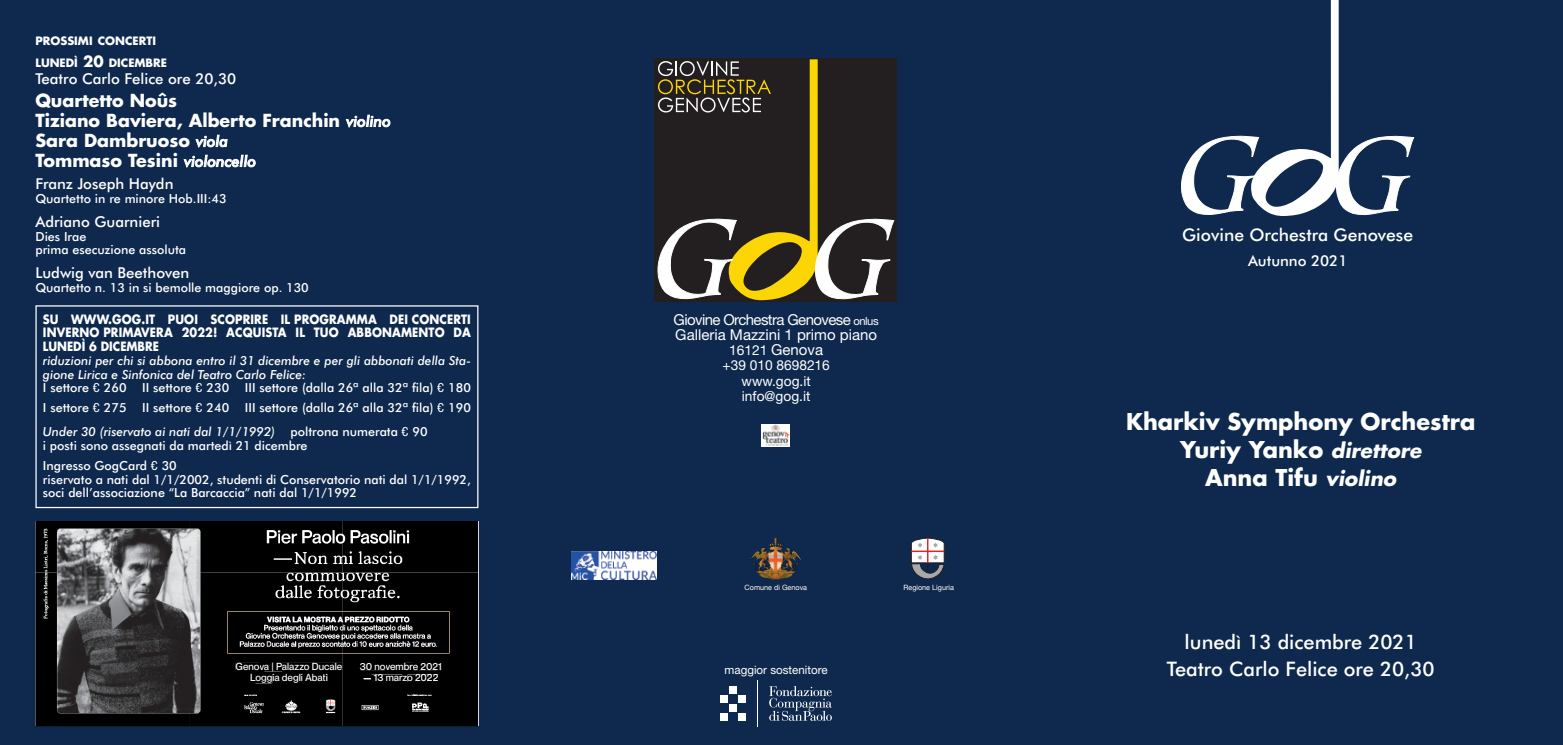
<style>
.page{position:relative;width:1563px;height:745px;background:#fff}
.page>*{position:absolute;margin:0;border:0;box-sizing:border-box;transform-origin:0 0}
.t1{font:700 22.5px/27.9px "Futura";color:#fff;text-align:center}
.t2{font:500 20px/26.2px "Futura BT";color:#fff;text-align:center}
.t3{font:700 17.5px/20px "Futura";color:#fff}
.t4{font:500 17.5px "Futura BT";color:#fff}
.t5{font:500 15px "Futura BT";color:#fff}
.t6{font:15px/15px "Helvetica Neue";color:#fff;text-align:center}
.t7{font:13.75px/15px "Helvetica Neue";color:#fff;text-align:center}
.t8{font:500 12.5px/13.8px "Futura BT";color:#fff}
.t9{font:italic 500 12.5px/13.8px "Futura BT";color:#fff}
.t10{font:700 12.5px/13.8px "Futura";letter-spacing:.01em;color:#fff;text-align:justify;scale:.9 1}
.t11{font:11.62px "Helvetica Neue";color:#fff}
.t12{font:700 11.25px/21.2px "Futura";color:#fff}
.t13{font:500 10px/11.4px "PP Neue Montreal";color:#fff;text-align:center}
.t14{font:500 10px "PP Neue Montreal";color:#fff;scale:1.5 1}
.t15{font:7.25px "Helvetica Neue";color:#fff}
.s1{font-size:15px}
.s2{font-family:"Futura BT";font-weight:500;font-style:italic;font-size:15px}
.s3{font-style:normal}
.s4{font-family:"Microsoft Sans Serif";font-weight:400;font-style:normal}
.s5{font-family:"Microsoft Sans Serif";font-weight:400}
.s6{font-style:italic}
.s7{font-size:11.25px}
.s8{font-size:13.75px}
.s9{font-style:italic;font-size:20px}
</style>
<div class="page">
<div style="left:0;top:0;width:1563px;height:744px;background:#0e294d"></div>
<img style="left:571px;top:551px;width:85px;height:28px">
<img style="left:752px;top:552px;width:41px;height:27px">
<svg style="left:911px;top:537px;width:33px;height:41px"></svg>
<hr style="left:757px;top:679px;width:1px;height:47px;background:#fff">
<div style="left:729px;top:703px;width:8px;height:8px;background:#fff"></div>
<div style="left:729px;top:685px;width:8px;height:8px;background:#fff"></div>
<div style="left:720px;top:694px;width:8px;height:8px;background:#fff"></div>
<div style="left:720px;top:712px;width:8px;height:8px;background:#fff"></div>
<div style="left:738px;top:694px;width:8px;height:8px;background:#fff"></div>
<div style="left:738px;top:712px;width:8px;height:8px;background:#fff"></div>
<svg style="left:769px;top:686px;width:63px;height:34px"></svg>
<div style="left:35px;top:305px;width:443px;height:203px;border:1px solid #fff"></div>
<svg style="left:1181px;top:0;width:233px;height:216px"></svg>
<div style="left:655px;top:59px;width:242px;height:242px;background:#231f20"></div>
<svg style="left:657px;top:59px;width:237px;height:242px"></svg>
<img style="left:762px;top:424px;width:28px;height:22px">
<svg style="left:35px;top:521px;width:443px;height:204px;background:#292929"></svg>
<div style="left:371px;top:674px;width:31px;height:7px;background:#000"></div>
<p class="t12" style="left:35px;top:32px;width:133px">PROSSIMI CONCERTI<br>LUNEDÌ <span class="s1">20</span> DICEMBRE</p>
<p class="t5" style="left:35px;top:70px;width:202px">Teatro Carlo Felice ore 20,30</p>
<h3 class="t3" style="left:35px;top:92px;width:357px">Quartetto Noûs<br>Tiziano Baviera, Alberto Franchin <span class="s2">violino<br></span>Sara Dambruoso <span class="s2">viola<br></span>Tommaso Tesini <span class="s2">violoncello</span></h3>
<p class="t5" style="left:35px;top:175px;width:140px">Franz Joseph Haydn</p>
<p class="t8" style="left:35px;top:192px;width:193px">Quartetto in re minore Hob.III:43</p>
<p class="t5" style="left:35px;top:213px;width:126px">Adriano Guarnieri</p>
<p class="t8" style="left:35px;top:229px;width:152px">Dies Irae<br>prima esecuzione assoluta</p>
<p class="t5" style="left:35px;top:264px;width:155px">Ludwig van Beethoven</p>
<p class="t8" style="left:35px;top:280px;width:275px">Quartetto n. 13 in si bemolle maggiore op. 130</p>
<p class="t10" style="left:43px;top:313px;width:477px">SU WWW.GOG.IT PUOI SCOPRIRE IL PROGRAMMA DEI CONCERTI INVERNO PRIMAVERA 2022! ACQUISTA IL TUO ABBONAMENTO DA LUNEDÌ 6 DICEMBRE</p>
<p class="t9" style="left:43px;top:353px;width:429px">riduzioni per chi si abbona entro il 31 dicembre e per gli abbonati della Sta&shy;gione Lirica e Sinfonica del Teatro Carlo Felice:<br><span class="s3">I settore</span> <span class="s4">€</span> <span class="s3">260 II settore</span> <span class="s4">€</span> <span class="s3">230 III settore (dalla 26ª alla 32ª fila)</span> <span class="s4">€</span> <span class="s3">180</span></p>
<p class="t8" style="left:43px;top:396px;width:429px;line-height:23.5px">I settore <span class="s5">€</span> 275 II settore <span class="s5">€</span> 240 III settore (dalla 26ª alla 32ª fila) <span class="s5">€</span> 190<br><span class="s6">Under 30 (riservato ai nati dal 1/1/1992)</span> poltrona numerata <span class="s5">€</span> 90</p>
<p class="t8" style="left:43px;top:435px;width:266px;line-height:20px">i posti sono assegnati da martedì 21 dicembre<br>Ingresso GogCard <span class="s5">€</span> 30</p>
<p class="t8" style="left:43px;top:472px;width:429px">riservato a nati dal 1/1/2002, studenti di Conservatorio nati dal 1/1/1992, soci dell’associazione “La Barcaccia” nati dal 1/1/1992</p>
<p class="t13" style="left:235px;top:661px;width:108px">Genova | Palazzo Ducale<br>Loggia degli Abati</p>
<p class="t13" style="left:360px;top:661px;width:83px">30 novembre 2021</p>
<p class="t14" style="left:363px;top:673px;width:52px">– 13 marzo 2022</p>
<p class="t6" style="left:673px;top:314px;width:207px">Giovine Orchestra Genovese <span class="s7">onlus<br></span>Galleria Mazzini 1 primo piano<br><span class="s8">16121</span> Genova</p>
<p class="t7" style="left:722px;top:359px;width:109px">+39 010 8698216 www.gog.it info@gog.it</p>
<p class="t15" style="left:744px;top:583px;width:64px">Comune di Genova</p>
<p class="t15" style="left:903px;top:583px;width:52px">Regione Liguria</p>
<p class="t11" style="left:724px;top:665px;width:105px">maggior sostenitore</p>
<h3 class="t4" style="left:1182px;top:225px;width:232px">Giovine Orchestra Genovese</h3>
<p class="t5" style="left:1248px;top:252px;width:101px">Autunno 2021</p>
<h1 class="t1" style="left:1126px;top:409px;width:351px">Kharkiv Symphony Orchestra<br>Yuriy Yanko <span class="s9">direttore<br></span>Anna Tifu <span class="s9">violino</span></h1>
<h2 class="t2" style="left:1167px;top:629px;width:269px">lunedì 13 dicembre 2021<br>Teatro Carlo Felice ore 20,30</h2>
</div>
